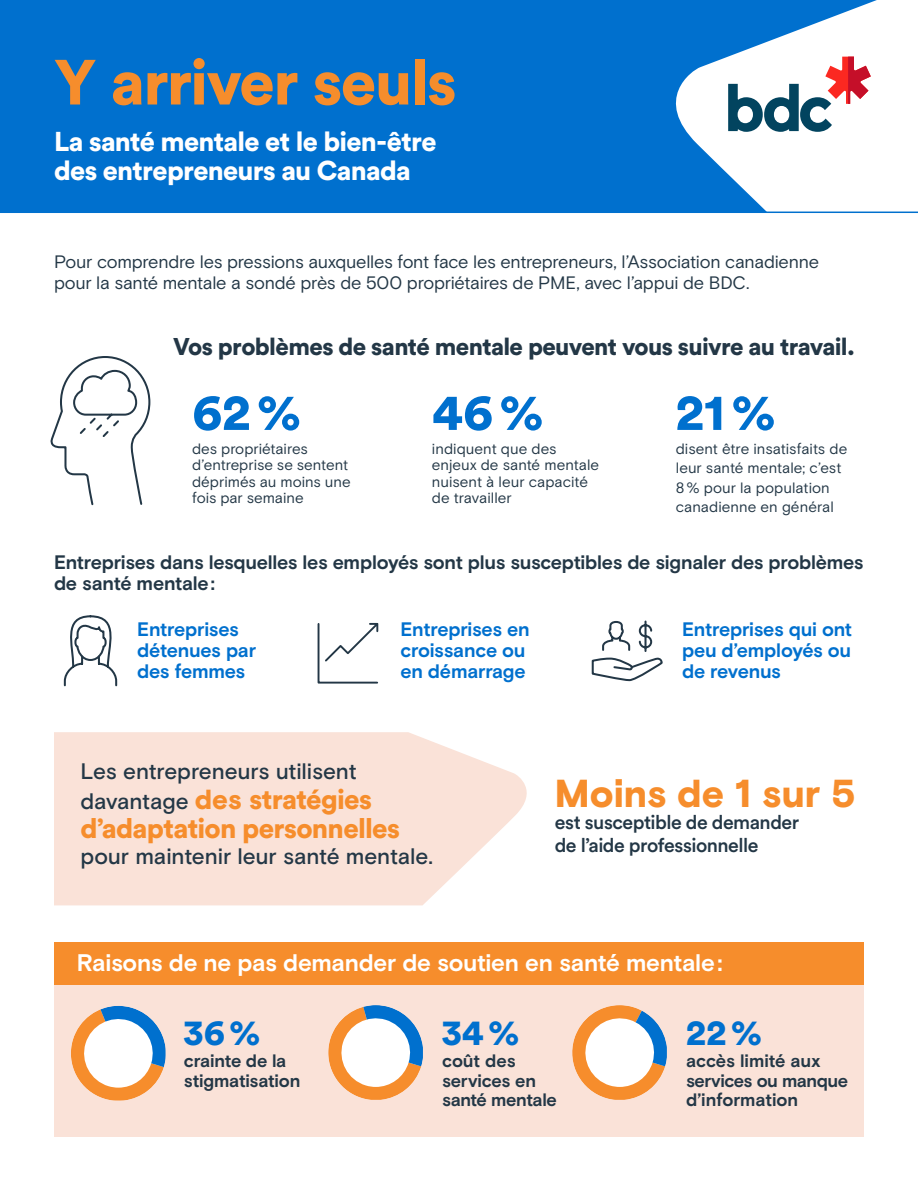
<style>
.page{position:relative;width:918px;height:1188px;background:#fff}
.page>*{position:absolute;margin:0;border:0;box-sizing:border-box;transform-origin:0 0}
.t1{font:900 63px "Circular Std";letter-spacing:-.025em;color:#f68d2c}
.t2{font:900 51px "Circular Std";color:#0070ce}
.P_Hero_List_Bullet{font:900 39px "Basis Grotesque";color:#f68d2c}
.S1_Paragraphe{font:900 36px "Circular Std";color:#0070ce}
.P_Hero_List_Bullet-2{font:900 27.6px/29.2px "Circular Std";letter-spacing:-.025em;color:#f68d2c}
.t3{font:900 27px/28.5px "Circular Std";letter-spacing:-.025em;color:#fff}
.t4{font:900 24px "Circular Std";letter-spacing:-.025em;color:#233746}
.S1_Paragraphe-2{font:700 24px "Basis Grotesque";letter-spacing:-.015em;color:#fff}
.P_Hero_List_Bullet-3{font:500 22.35px "Basis Grotesque";letter-spacing:-.005em;color:#233746}
.S1_Paragraphe-3{font:700 19.5px/21px "Basis Grotesque";letter-spacing:-.015em;color:#0070ce}
.S1_Paragraphe-4{font:700 19.5px/21px "Basis Grotesque";letter-spacing:-.015em;color:#233746}
.P_Hero_List_Bullet-4{font:500 19.5px/22.5px "Circular Std";letter-spacing:-.025em;color:#233746}
.P_Intro{font:18px/21px "Basis Grotesque";letter-spacing:-.015em;color:#233746}
.S1_Paragraphe-5{font:700 18px/19.5px "Basis Grotesque";letter-spacing:-.015em;color:#233746}
.P_Intro-2{font:15px/16.5px "Basis Grotesque";color:#233746}
.s1{font-family:"Basis Grotesque";font-weight:500;font-size:22.35px;color:#233746}
.s2{font-family:"Basis Grotesque"}
</style>
<div class="page">
<svg style="left:54px;top:732px;width:473px;height:173px;background:#fae4db"></svg>
<div style="left:54px;top:942px;width:810px;height:194px;background:#fae2d8"></div>
<div style="left:54px;top:942px;width:810px;height:43px;background:#f68d2c"></div>
<div style="left:0;top:0;width:918px;height:213px;background:#0070ce"></div>
<svg style="left:675px;top:0;width:205px;height:212px;fill:#fff"></svg>
<svg style="left:728px;top:57px;width:143px;height:75px;background:#bfbac1"></svg>
<div style="left:880px;top:0;width:38px;height:213px;background:#fff"></div>
<hr style="left:0;top:212px;width:918px;height:1px;background:#0070ce">
<svg style="left:63px;top:615px;width:55px;height:72px"></svg>
<svg style="left:591px;top:620px;width:72px;height:62px"></svg>
<svg style="left:317px;top:622px;width:62px;height:62px"></svg>
<svg style="left:50px;top:356px;width:101px;height:150px"></svg>
<svg style="left:71px;top:1006px;width:95px;height:95px"></svg>
<svg style="left:328px;top:1005px;width:95px;height:95px"></svg>
<svg style="left:572px;top:1005px;width:95px;height:95px"></svg>
<h2 class="t1" style="left:54px;top:40px;width:404px">Y arriver seuls</h2>
<h5 class="t3" style="left:54px;top:127px;width:384px">La santé mentale et le bien-être des entrepreneurs au Canada</h5>
<p class="P_Intro" style="left:54px;top:251px;width:767px">Pour comprendre les pressions auxquelles font face les entrepreneurs, l’Association canadienne pour la santé mentale a sondé près de 500 propriétaires de PME, avec l’appui de BDC.</p>
<h5 class="t4" style="left:173px;top:330px;width:683px">Vos problèmes de santé mentale peuvent vous suivre au travail.</h5>
<h2 class="t2" style="left:192px;top:378px;width:111px">62%</h2>
<p class="P_Intro-2" style="left:192px;top:440px;width:160px">des propriétaires d’entreprise se sentent déprimés au moins une fois par semaine</p>
<h2 class="t2" style="left:432px;top:378px;width:113px">46%</h2>
<p class="P_Intro-2" style="left:432px;top:440px;width:169px">indiquent que des enjeux de santé mentale nuisent à leur capacité de travailler</p>
<h2 class="t2" style="left:676px;top:378px;width:101px">21%</h2>
<p class="P_Intro-2" style="left:676px;top:440px;width:173px">disent être insatisfaits de</p>
<p class="P_Intro-2" style="left:676px;top:460px;width:167px">leur santé mentale; c’est</p>
<p class="P_Intro-2" style="left:676px;top:479px;width:156px">8% pour la population</p>
<p class="P_Intro-2" style="left:676px;top:499px;width:160px">canadienne en général</p>
<p class="S1_Paragraphe-4" style="left:54px;top:551px;width:811px">Entreprises dans lesquelles les employés sont plus susceptibles de signaler des problèmes de santé mentale:</p>
<p class="S1_Paragraphe-3" style="left:137px;top:619px;width:121px">Entreprises détenues par des femmes</p>
<p class="S1_Paragraphe-3" style="left:400px;top:619px;width:131px">Entreprises en croissance ou en démarrage</p>
<p class="S1_Paragraphe-3" style="left:682px;top:619px;width:172px;text-align:justify">Entreprises qui ont peu d’employés ou de revenus</p>
<p class="P_Hero_List_Bullet-3" style="left:81px;top:758px;width:278px">Les entrepreneurs utilisent</p>
<p class="P_Hero_List_Bullet-2" style="left:81px;top:784px;width:321px"><span class="s1">davantage</span> <span class="s2">des</span> stratégies d’adaptation personnelles</p>
<p class="P_Hero_List_Bullet-3" style="left:81px;top:843px;width:354px">pour maintenir leur santé mentale.</p>
<p class="P_Hero_List_Bullet" style="left:555px;top:770px;width:302px">Moins de 1 sur 5</p>
<p class="P_Hero_List_Bullet-4" style="left:555px;top:811px;width:246px">est susceptible de demander de l’aide professionnelle</p>
<p class="S1_Paragraphe-2" style="left:77px;top:949px;width:647px">Raisons de ne pas demander de soutien en santé mentale:</p>
<p class="S1_Paragraphe" style="left:184px;top:1009px;width:78px">36%</p>
<p class="S1_Paragraphe-5" style="left:184px;top:1051px;width:118px">crainte de la stigmatisation</p>
<p class="S1_Paragraphe" style="left:442px;top:1009px;width:79px">34%</p>
<p class="S1_Paragraphe-5" style="left:442px;top:1051px;width:116px">coût des services en santé mentale</p>
<p class="S1_Paragraphe" style="left:686px;top:1009px;width:78px">22%</p>
<p class="S1_Paragraphe-5" style="left:686px;top:1051px;width:164px">accès limité aux services ou manque d’information</p>
</div>
